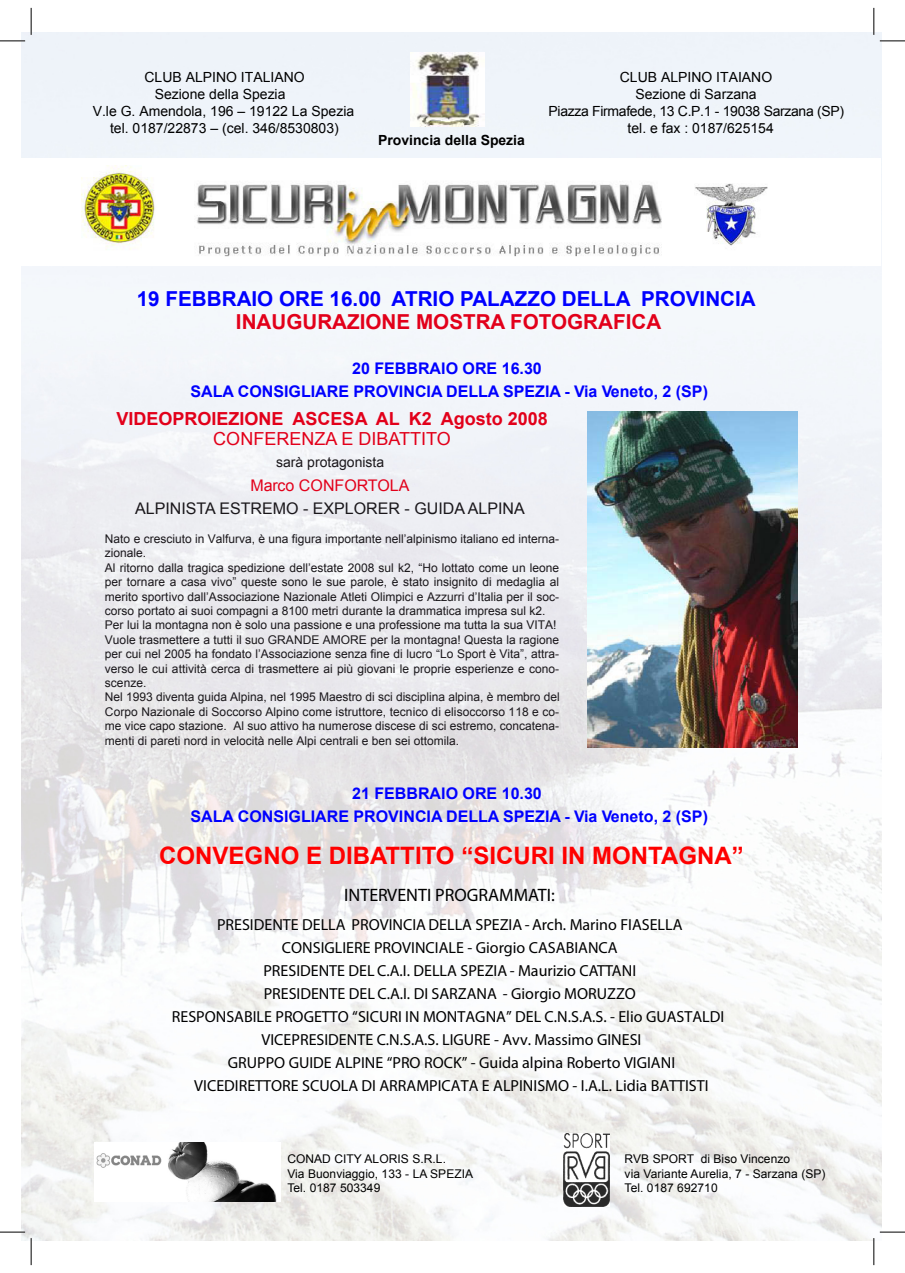
<style>
.page{position:relative;width:905px;height:1273px;background:#fff}
.page>*{position:absolute;margin:0;border:0;box-sizing:border-box;transform-origin:0 0}
.t1{font:700 24px "Arial";color:#f00}
.t2{font:700 20.6px "Arial";color:#00f}
.t3{font:700 20.6px "Arial";color:#e2001a}
.t4{font:700 18px "Arial";color:#e2001a}
.t5{font:700 18px "Times New Roman";color:#000}
.t6{font:18px "Arial";color:#e2001a}
.t7{font:700 16px/22.9px "Times New Roman";color:#000;text-align:center}
.t8{font:700 16px/23px "Arial";color:#00f;text-align:center}
.t9{font:16px "Arial";color:#1a171b}
.t10{font:16px "Arial";color:#e2001a}
.t11{font:14px/17.1px "Arial";color:#000;text-align:center}
.t12{font:14px "Arial";letter-spacing:-.025em;color:#000}
.t13{font:700 14px "Arial";color:#000}
.t14{font:14px "Arial";color:#1a171b}
.t15{font:12px/14.4px "Arial";color:#1a171b}
.t16{font:12px/14.4px "Arial";letter-spacing:.005em;color:#000}
</style>
<div class="page">
<img style="left:22px;top:33px;width:858px;height:1207px">
<div style="left:22px;top:158px;width:858px;height:108px;background:#fff"></div>
<img style="left:81px;top:166px;width:74px;height:84px">
<img style="left:695px;top:183px;width:72px;height:63px">
<img style="left:410px;top:52px;width:74px;height:74px">
<img style="left:196px;top:183px;width:465px;height:74px">
<img style="left:587px;top:411px;width:210px;height:336px">
<img style="left:94px;top:1142px;width:186px;height:59px">
<img style="left:563px;top:1134px;width:46px;height:72px">
<hr style="left:0;top:40px;width:25px;height:2px;background:#fff">
<hr style="left:879px;top:40px;width:25px;height:2px;background:#fff">
<hr style="left:0;top:1231px;width:25px;height:2px;background:#fff">
<hr style="left:879px;top:1231px;width:25px;height:2px;background:#fff">
<svg style="left:0;top:41px;width:25px;height:1px"></svg>
<svg style="left:879px;top:41px;width:25px;height:1px"></svg>
<svg style="left:0;top:1232px;width:25px;height:1px"></svg>
<svg style="left:31px;top:8px;width:1px;height:27px"></svg>
<svg style="left:31px;top:1238px;width:1px;height:27px"></svg>
<svg style="left:873px;top:8px;width:1px;height:27px"></svg>
<svg style="left:873px;top:1232px;width:31px;height:33px"></svg>
<p class="t11" style="left:93px;top:68px;width:263px">CLUB ALPINO ITALIANO<br>Sezione della Spezia<br>V.le G. Amendola, 196 – 19122 La Spezia tel. 0187/22873 – (cel. 346/8530803)</p>
<p class="t13" style="left:378px;top:132px;width:148px">Provincia della Spezia</p>
<p class="t11" style="left:619px;top:68px;width:154px">CLUB ALPINO ITAIANO</p>
<p class="t11" style="left:635px;top:85px;width:123px">Sezione di Sarzana</p>
<p class="t12" style="left:548px;top:103px;width:297px">Piazza Firmafede, 13 C.P.1 - 19038 Sarzana (SP)</p>
<p class="t11" style="left:627px;top:120px;width:148px">tel. e fax : 0187/625154</p>
<h2 class="t2" style="left:137px;top:287px;width:620px">19 FEBBRAIO ORE 16.00 ATRIO PALAZZO DELLA PROVINCIA</h2>
<h2 class="t3" style="left:236px;top:311px;width:426px">INAUGURAZIONE MOSTRA FOTOGRAFICA</h2>
<h3 class="t8" style="left:190px;top:357px;width:519px">20 FEBBRAIO ORE 16.30<br>SALA CONSIGLIARE PROVINCIA DELLA SPEZIA - Via Veneto, 2 (SP)</h3>
<h3 class="t4" style="left:116px;top:408px;width:433px">VIDEOPROIEZIONE ASCESA AL K2 Agosto 2008</h3>
<h3 class="t6" style="left:213px;top:429px;width:239px">CONFERENZA E DIBATTITO</h3>
<p class="t14" style="left:276px;top:455px;width:109px">sarà protagonista</p>
<h3 class="t10" style="left:250px;top:476px;width:160px">Marco CONFORTOLA</h3>
<h3 class="t9" style="left:135px;top:499px;width:391px">ALPINISTA ESTREMO - EXPLORER - GUIDA ALPINA</h3>
<p class="t15" style="left:105px;top:532px;width:456px">Nato e cresciuto in Valfurva, è una figura importante nell’alpinismo italiano ed interna&shy;zionale.<br>Al ritorno dalla tragica spedizione dell’estate 2008 sul k2, “Ho lottato come un leone per tornare a casa vivo” queste sono le sue parole, è stato insignito di medaglia al merito sportivo dall’Associazione Nazionale Atleti Olimpici e Azzurri d’Italia per il soc&shy;corso portato ai suoi compagni a 8100 metri durante la drammatica impresa sul k2.<br>Per lui la montagna non è solo una passione e una professione ma tutta la sua VITA!<br>Vuole trasmettere a tutti il suo GRANDE AMORE per la montagna! Questa la ragione per cui nel 2005 ha fondato l’Associazione senza fine di lucro “Lo Sport è Vita”, attra&shy;verso le cui attività cerca di trasmettere ai più giovani le proprie esperienze e cono&shy;scenze.<br>Nel 1993 diventa guida Alpina, nel 1995 Maestro di sci disciplina alpina, è membro del Corpo Nazionale di Soccorso Alpino come istruttore, tecnico di elisoccorso 118 e co&shy;me vice capo stazione. Al suo attivo ha numerose discese di sci estremo, concatena&shy;menti di pareti nord in velocità nelle Alpi centrali e ben sei ottomila.</p>
<h3 class="t8" style="left:190px;top:782px;width:519px">21 FEBBRAIO ORE 10.30<br>SALA CONSIGLIARE PROVINCIA DELLA SPEZIA - Via Veneto, 2 (SP)</h3>
<h1 class="t1" style="left:159px;top:842px;width:586px">CONVEGNO E DIBATTITO “SICURI IN MONTAGNA”</h1>
<h3 class="t5" style="left:344px;top:888px;width:212px">INTERVENTI PROGRAMMATI:</h3>
<h3 class="t7" style="left:217px;top:914px;width:467px">PRESIDENTE DELLA PROVINCIA DELLA SPEZIA - Arch. Marino FIASELLA CONSIGLIERE PROVINCIALE - Giorgio CASABIANCA<br>PRESIDENTE DEL C.A.I. DELLA SPEZIA - Maurizio CATTANI<br>PRESIDENTE DEL C.A.I. DI SARZANA - Giorgio MORUZZO</h3>
<h3 class="t7" style="left:261px;top:1029px;width:381px">VICEPRESIDENTE C.N.S.A.S. LIGURE - Avv. Massimo GINESI</h3>
<h3 class="t7" style="left:194px;top:1075px;width:515px">VICEDIRETTORE SCUOLA DI ARRAMPICATA E ALPINISMO - I.A.L. Lidia BATTISTI</h3>
<h3 class="t7" style="left:172px;top:1006px;width:554px">RESPONSABILE PROGETTO “SICURI IN MONTAGNA” DEL C.N.S.A.S. - Elio GUASTALDI</h3>
<h3 class="t7" style="left:228px;top:1052px;width:448px">GRUPPO GUIDE ALPINE “PRO ROCK” - Guida alpina Roberto VIGIANI</h3>
<p class="t16" style="left:287px;top:1152px;width:187px">CONAD CITY ALORIS S.R.L.<br>Via Buonviaggio, 133 - LA SPEZIA<br>Tel. 0187 503349</p>
<p class="t16" style="left:624px;top:1152px;width:202px">RVB SPORT di Biso Vincenzo<br>via Variante Aurelia, 7 - Sarzana (SP)<br>Tel. 0187 692710</p>
</div>
